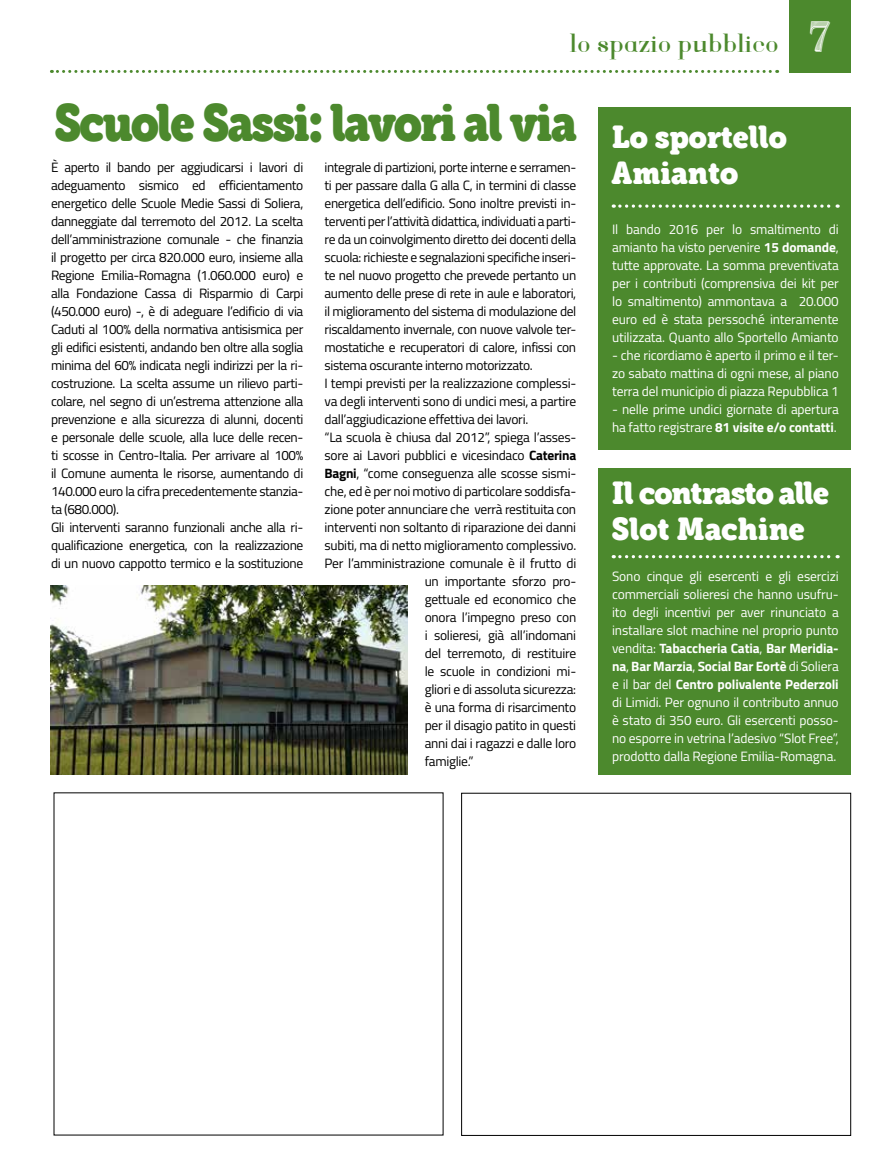
<style>
.page{position:relative;width:893px;height:1170px;background:#fff}
.page>*{position:absolute;margin:0;border:0;box-sizing:border-box;transform-origin:0 0}
.t1{font:49.5px "eacologica round slab";letter-spacing:-.04em;color:#4c892d;scale:.93 1}
.t2{font:30px/36px "eacologica round slab";letter-spacing:-.03em;color:#fff}
.t3{font:30px/36px "eacologica round slab";color:#fff}
.t4{font:27px "Voor";letter-spacing:.04em;color:#4c892d}
.t5{font:13.5px/18px "Titillium";letter-spacing:-.03em;color:#000}
.t6{font:13.5px/18px "Titillium";letter-spacing:-.01em;color:#fff;text-align:justify}
.s1{font-family:"Cash Currency";font-size:30.6px;color:#fff}
.s2{font-weight:700}
</style>
<div class="page">
<svg style="left:51px;top:70px;width:727px;height:3px"></svg>
<div style="left:789px;top:0;width:62px;height:73px;background:#4c892d"></div>
<div style="left:461px;top:792px;width:390px;height:343px;border:1px solid #000"></div>
<div style="left:598px;top:108px;width:253px;height:342px;background:#4c892d"></div>
<div style="left:598px;top:468px;width:253px;height:306px;background:#4c892d"></div>
<svg style="left:620px;top:204px;width:218px;height:4px"></svg>
<svg style="left:620px;top:555px;width:218px;height:3px"></svg>
<img style="left:50px;top:585px;width:358px;height:189px">
<h3 class="t4" style="left:570px;top:27px;width:261px">lo spazio pubblico <span class="s1">7</span></h3>
<h1 class="t1" style="left:54px;top:92px;width:563px">Scuole Sassi: lavori al via</h1>
<p class="t5" style="left:51px;top:158px;width:254px">È aperto il bando per aggiudicarsi i lavori di adeguamento sismico ed efficientamento energetico delle Scuole Medie Sassi di Soliera, danneggiate dal terremoto del 2012. La scelta dell’amministrazione comunale - che finanzia il progetto per circa 820.000 euro, insieme alla Regione Emilia-Romagna (1.060.000 euro) e alla Fondazione Cassa di Risparmio di Carpi (450.000 euro) -, è di adeguare l’edificio di via Caduti al 100% della normativa antisismica per gli edifici esistenti, andando ben oltre alla soglia minima del 60% indicata negli indirizzi per la ri&shy;costruzione. La scelta assume un rilievo parti&shy;colare, nel segno di un’estrema attenzione alla prevenzione e alla sicurezza di alunni, docenti e personale delle scuole, alla luce delle recen&shy;ti scosse in Centro-Italia. Per arrivare al 100% il Comune aumenta le risorse, aumentando di 140.000 euro la cifra precedentemente stanzia&shy;ta (680.000).<br>Gli interventi saranno funzionali anche alla ri&shy;qualificazione energetica, con la realizzazione di un nuovo cappotto termico e la sostituzione</p>
<p class="t5" style="left:325px;top:158px;width:253px">integrale di partizioni, porte interne e serramen-</p>
<p class="t5" style="left:325px;top:176px;width:253px">ti per passare dalla G alla C, in termini di classe</p>
<p class="t5" style="left:325px;top:194px;width:253px">energetica dell’edificio. Sono inoltre previsti in-</p>
<p class="t5" style="left:325px;top:212px;width:253px">terventi per l’attività didattica, individuati a parti-</p>
<p class="t5" style="left:325px;top:230px;width:253px">re da un coinvolgimento diretto dei docenti della</p>
<p class="t5" style="left:325px;top:248px;width:253px">scuola: richieste e segnalazioni specifiche inseri-</p>
<p class="t5" style="left:325px;top:266px;width:253px">te nel nuovo progetto che prevede pertanto un</p>
<p class="t5" style="left:325px;top:284px;width:253px">aumento delle prese di rete in aule e laboratori,</p>
<p class="t5" style="left:325px;top:302px;width:253px">il miglioramento del sistema di modulazione del</p>
<p class="t5" style="left:325px;top:320px;width:253px">riscaldamento invernale, con nuove valvole ter-</p>
<p class="t5" style="left:325px;top:338px;width:253px">mostatiche e recuperatori di calore, infissi con</p>
<p class="t5" style="left:325px;top:356px;width:210px">sistema oscurante interno motorizzato.</p>
<p class="t5" style="left:325px;top:374px;width:253px">I tempi previsti per la realizzazione complessi-</p>
<p class="t5" style="left:325px;top:392px;width:253px">va degli interventi sono di undici mesi, a partire</p>
<p class="t5" style="left:325px;top:410px;width:205px">dall’aggiudicazione effettiva dei lavori.</p>
<p class="t5" style="left:325px;top:428px;width:253px">“La scuola è chiusa dal 2012”, spiega l’asses-</p>
<p class="t5" style="left:325px;top:446px;width:253px">sore ai Lavori pubblici e vicesindaco <span class="s2">Caterina</span></p>
<p class="t5" style="left:325px;top:464px;width:253px"><span class="s2">Bagni</span>, “come conseguenza alle scosse sismi-</p>
<p class="t5" style="left:325px;top:482px;width:253px">che, ed è per noi motivo di particolare soddisfa-</p>
<p class="t5" style="left:325px;top:500px;width:253px">zione poter annunciare che verrà restituita con</p>
<p class="t5" style="left:325px;top:518px;width:253px">interventi non soltanto di riparazione dei danni</p>
<p class="t5" style="left:325px;top:536px;width:253px">subiti, ma di netto miglioramento complessivo.</p>
<p class="t5" style="left:325px;top:554px;width:253px">Per l’amministrazione comunale è il frutto di</p>
<p class="t5" style="left:425px;top:572px;width:153px">un importante sforzo pro-</p>
<p class="t5" style="left:425px;top:590px;width:153px">gettuale ed economico che</p>
<p class="t5" style="left:425px;top:608px;width:153px">onora l’impegno preso con</p>
<p class="t5" style="left:425px;top:626px;width:153px">i solieresi, già all’indomani</p>
<p class="t5" style="left:425px;top:644px;width:153px">del terremoto, di restituire</p>
<p class="t5" style="left:425px;top:662px;width:153px">le scuole in condizioni mi-</p>
<p class="t5" style="left:425px;top:680px;width:153px">gliori e di assoluta sicurezza:</p>
<p class="t5" style="left:425px;top:698px;width:153px">è una forma di risarcimento</p>
<p class="t5" style="left:425px;top:716px;width:153px">per il disagio patito in questi</p>
<p class="t5" style="left:425px;top:734px;width:153px">anni dai i ragazzi e dalle loro</p>
<p class="t5" style="left:425px;top:752px;width:50px">famiglie.”</p>
<h2 class="t3" style="left:612px;top:119px;width:177px">Lo sportello<br>Amianto</h2>
<p class="t6" style="left:612px;top:219px;width:228px">Il bando 2016 per lo smaltimento di amianto ha visto pervenire <span class="s2">15 domande</span>, tutte approvate. La somma preventivata per i contributi (comprensiva dei kit per lo smaltimento) ammontava a 20.000 euro ed è stata perssoché interamente utilizzata. Quanto allo Sportello Amianto</p>
<p class="t6" style="left:612px;top:345px;width:228px">- che ricordiamo è aperto il primo e il ter&shy;zo sabato mattina di ogni mese, al piano terra del municipio di piazza Repubblica 1</p>
<p class="t6" style="left:612px;top:399px;width:228px">- nelle prime undici giornate di apertura ha fatto registrare <span class="s2">81 visite e/o contatti</span>.</p>
<h2 class="t2" style="left:612px;top:475px;width:219px">Il contrasto alle<br>Slot Machine</h2>
<p class="t6" style="left:612px;top:567px;width:228px">Sono cinque gli esercenti e gli esercizi commerciali solieresi che hanno usufru&shy;ito degli incentivi per aver rinunciato a installare slot machine nel proprio punto vendita: <span class="s2">Tabaccheria Catia</span>, <span class="s2">Bar Meridia&shy;na</span>, <span class="s2">Bar Marzia</span>, <span class="s2">Social Bar Eortè</span> di Soliera e il bar del <span class="s2">Centro polivalente Pederzoli </span>di Limidi. Per ognuno il contributo annuo è stato di 350 euro. Gli esercenti posso&shy;no esporre in vetrina l’adesivo “Slot Free”, prodotto dalla Regione Emilia-Romagna.</p>
</div>
